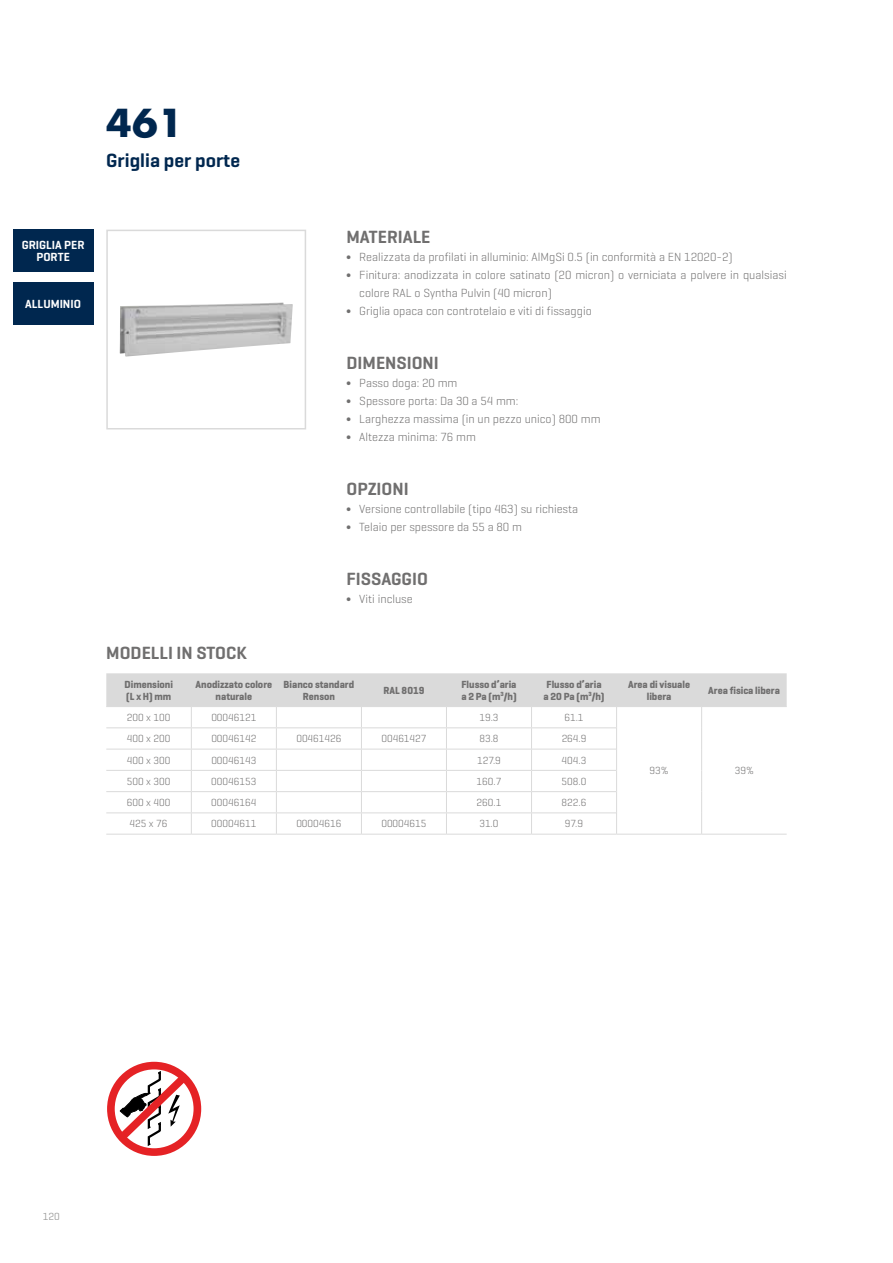
<style>
.page{position:relative;width:893px;height:1263px;background:#fff}
.page>*{position:absolute;margin:0;border:0;box-sizing:border-box;transform-origin:0 0}
.t1{font:700 37.5px "Futura Std";color:#00274f}
.t2{font:600 19.5px "Geogrotesque";color:#00274f}
.t3{font:600 18px "Geogrotesque";color:#706f6f}
.t4{font:300 12px/18px "Geogrotesque";color:#706f6f}
.t5{font:600 12px/12px "Geogrotesque";color:#fff;text-align:center}
.t6{font:300 10.5px "Geogrotesque";color:#706f6f}
.t7{font:700 10.5px/12px "Geogrotesque";color:#706f6f;scale:.95 1}
.t8{font:10.5px "Geogrotesque";color:#9d9d9c}
</style>
<div class="page">
<div style="left:13px;top:230px;width:81px;height:42px;background:#00274f"></div>
<img style="left:120px;top:303px;width:173px;height:54px">
<div style="left:106px;top:230px;width:200px;height:199px;border:2px solid #dadada"></div>
<div style="left:13px;top:282px;width:81px;height:43px;background:#00274f"></div>
<div style="left:107px;top:1062px;width:94px;height:94px;border:8px solid #e52225;border-radius:50%"></div>
<svg style="left:110px;top:1065px;width:87px;height:83px"></svg>
<hr style="left:106px;top:834px;width:85px;height:1px;background:#dadada">
<hr style="left:191px;top:834px;width:85px;height:1px;background:#dadada">
<hr style="left:276px;top:834px;width:85px;height:1px;background:#dadada">
<hr style="left:361px;top:834px;width:85px;height:1px;background:#dadada">
<hr style="left:446px;top:834px;width:85px;height:1px;background:#dadada">
<hr style="left:531px;top:834px;width:86px;height:1px;background:#dadada">
<hr style="left:617px;top:834px;width:85px;height:1px;background:#dadada">
<hr style="left:702px;top:834px;width:85px;height:1px;background:#dadada">
<svg style="left:106px;top:673px;width:681px;height:161px"></svg>
<h1 class="t1" style="left:106px;top:98px;width:79px">461</h1>
<h2 class="t2" style="left:106px;top:148px;width:135px">Griglia per porte</h2>
<p class="t5" style="left:22px;top:239px;width:64px">GRIGLIA PER<br>PORTE</p>
<p class="t5" style="left:25px;top:298px;width:57px">ALLUMINIO</p>
<h3 class="t3" style="left:347px;top:226px;width:85px">MATERIALE</h3>
<p class="t4" style="left:347px;top:248px;width:388px">∫ Realizzata da profilati in alluminio: AlMgSi 0.5 (in conformità a EN 12020-2)</p>
<p class="t4" style="left:347px;top:266px;width:442px">∫ Finitura: anodizzata in colore satinato (20 micron) o verniciata a polvere in qualsiasi</p>
<p class="t4" style="left:359px;top:284px;width:194px">colore RAL o Syntha Pulvin (40 micron)</p>
<p class="t4" style="left:347px;top:302px;width:247px">∫ Griglia opaca con controtelaio e viti di fissaggio</p>
<h3 class="t3" style="left:347px;top:352px;width:94px">DIMENSIONI</h3>
<p class="t4" style="left:347px;top:374px;width:255px">∫ Passo doga: 20 mm<br>∫ Spessore porta: Da 30 a 54 mm:<br>∫ Larghezza massima (in un pezzo unico) 800 mm ∫ Altezza minima: 76 mm</p>
<h3 class="t3" style="left:347px;top:478px;width:64px">OPZIONI</h3>
<p class="t4" style="left:347px;top:500px;width:233px">∫ Versione controllabile (tipo 463) su richiesta ∫ Telaio per spessore da 55 a 80 m</p>
<h3 class="t3" style="left:347px;top:568px;width:83px">FISSAGGIO</h3>
<p class="t4" style="left:347px;top:590px;width:68px">∫ Viti incluse</p>
<h3 class="t3" style="left:106px;top:641px;width:142px">MODELLI IN STOCK</h3>
<p class="t7" style="left:125px;top:678px;width:53px">Dimensioni (L x H) mm</p>
<p class="t7" style="left:196px;top:678px;width:82px;text-align:center">Anodizzato colore naturale</p>
<p class="t7" style="left:284px;top:678px;width:76px;text-align:center">Bianco standard<br>Renson</p>
<p class="t7" style="left:383px;top:684px;width:45px">RAL 8019</p>
<p class="t7" style="left:461px;top:678px;width:60px">Flusso d’aria a 2 Pa (m<sup>3</sup>/h)</p>
<p class="t7" style="left:544px;top:678px;width:66px">Flusso d’aria a 20 Pa (m<sup>3</sup>/h)</p>
<p class="t7" style="left:628px;top:678px;width:67px;text-align:center">Area di visuale libera</p>
<p class="t7" style="left:708px;top:684px;width:77px">Area fisica libera</p>
<p class="t6" style="left:127px;top:711px;width:45px">200 x 100</p>
<p class="t6" style="left:211px;top:711px;width:47px">00046121</p>
<p class="t6" style="left:479px;top:711px;width:21px">19.3</p>
<p class="t6" style="left:564px;top:711px;width:21px">61.1</p>
<p class="t6" style="left:127px;top:732px;width:45px">400 x 200</p>
<p class="t6" style="left:211px;top:732px;width:47px">00046142</p>
<p class="t6" style="left:296px;top:732px;width:47px">00461426</p>
<p class="t6" style="left:381px;top:732px;width:47px">00461427</p>
<p class="t6" style="left:479px;top:732px;width:21px">83.8</p>
<p class="t6" style="left:562px;top:732px;width:26px">264.9</p>
<p class="t6" style="left:127px;top:753px;width:45px">400 x 300</p>
<p class="t6" style="left:211px;top:753px;width:47px">00046143</p>
<p class="t6" style="left:477px;top:753px;width:25px">127.9</p>
<p class="t6" style="left:562px;top:753px;width:26px">404.3</p>
<p class="t6" style="left:127px;top:775px;width:45px">500 x 300</p>
<p class="t6" style="left:211px;top:775px;width:47px">00046153</p>
<p class="t6" style="left:477px;top:775px;width:26px">160.7</p>
<p class="t6" style="left:562px;top:775px;width:26px">508.0</p>
<p class="t6" style="left:127px;top:796px;width:45px">600 x 400</p>
<p class="t6" style="left:211px;top:796px;width:47px">00046164</p>
<p class="t6" style="left:477px;top:796px;width:26px">260.1</p>
<p class="t6" style="left:562px;top:796px;width:26px">822.6</p>
<p class="t6" style="left:130px;top:817px;width:39px">425 x 76</p>
<p class="t6" style="left:211px;top:817px;width:47px">00004611</p>
<p class="t6" style="left:296px;top:817px;width:47px">00004616</p>
<p class="t6" style="left:381px;top:817px;width:47px">00004615</p>
<p class="t6" style="left:479px;top:817px;width:21px">31.0</p>
<p class="t6" style="left:565px;top:817px;width:20px">97.9</p>
<p class="t6" style="left:649px;top:764px;width:21px">93%</p>
<p class="t6" style="left:735px;top:764px;width:21px">39%</p>
<p class="t8" style="left:43px;top:1210px;width:19px">120</p>
</div>
